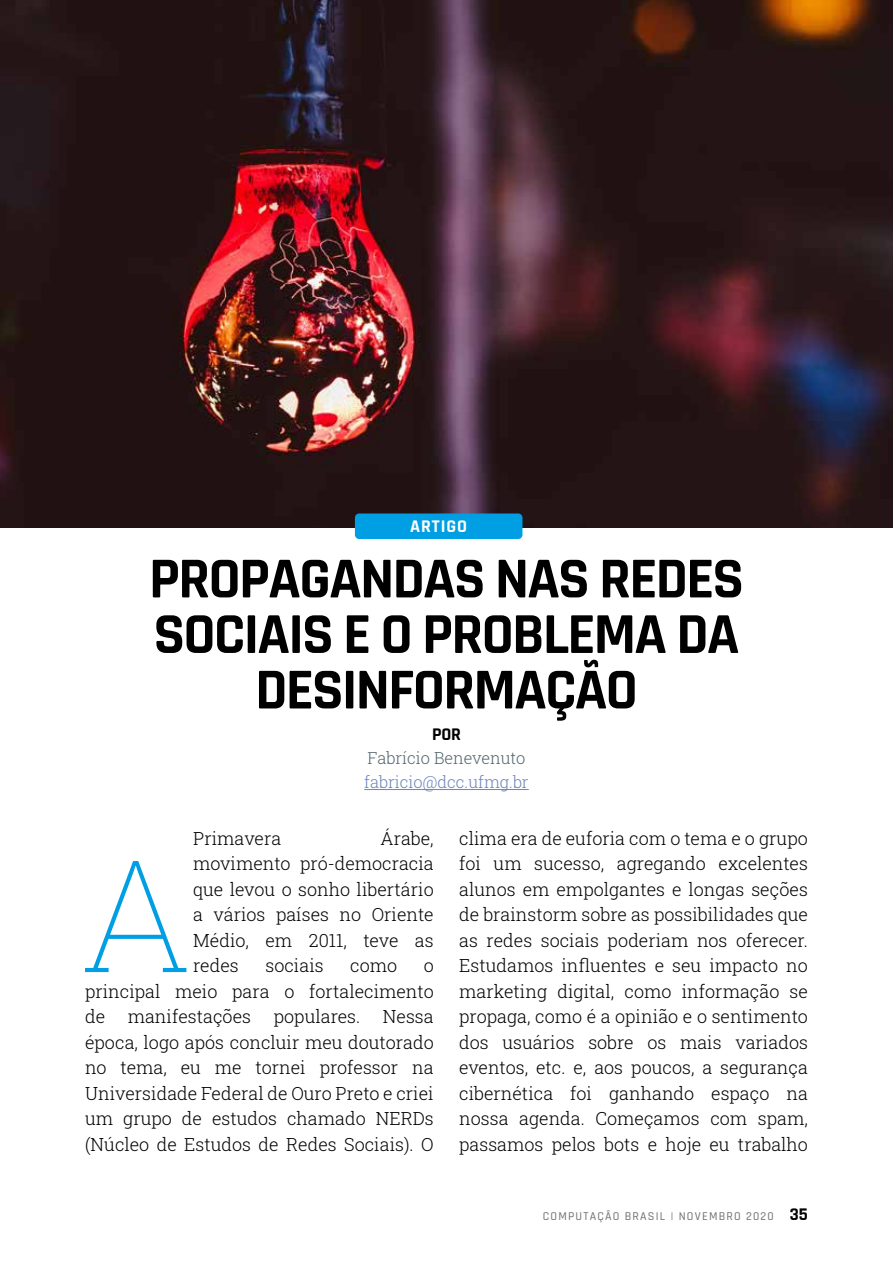
<style>
.page{position:relative;width:893px;height:1263px;background:#fff}
.page>*{position:absolute;margin:0;border:0;box-sizing:border-box;transform-origin:0 0}
.t1{font:100 156.3px "Roboto Slab";color:#009fe3}
.t2{font:700 58.5px/55.5px "Rajdhani";letter-spacing:-.03em;color:#000;text-align:center}
.t3{font:300 18px/25.5px "Roboto Slab";color:#000;text-align:justify}
.t4{font:700 18px "Rajdhani";letter-spacing:.05em;color:#fff}
.t5{font:700 18px "Rajdhani";color:#000}
.t6{font:300 16.5px "Roboto Slab";color:#6b84b9}
.t7{font:300 16.5px "Roboto Slab";color:#54656d}
.t8{font:500 12px "Rajdhani";letter-spacing:.1em;color:#706f6f}
.s1{font-weight:700;font-size:18px;color:#000}
</style>
<div class="page">
<img style="left:0;top:0;width:893px;height:527px">
<div style="left:355px;top:513px;width:167px;height:26px;background:#009fe3;border-radius:4px"></div>
<hr style="left:364px;top:789px;width:165px;height:1px;background:#6b84b9">
<img style="left:0;top:0;width:1px;height:462px">
<p class="t4" style="left:410px;top:515px;width:58px">ARTIGO</p>
<h2 class="t2" style="left:149px;top:553px;width:596px">PROPAGANDAS NAS REDES<br>SOCIAIS E O PROBLEMA DA<br>DESINFORMAÇÃO</h2>
<p class="t5" style="left:432px;top:723px;width:30px">POR</p>
<p class="t7" style="left:368px;top:747px;width:159px">Fabrício Benevenuto</p>
<p class="t6" style="left:364px;top:771px;width:166px">fabricio@dcc.ufmg.br</p>
<p class="t3" style="left:193px;top:825px;width:242px;text-indent:187px">Árabe, movimento pró-democracia que levou o sonho libertário a vários países no Oriente Médio, em 2011, teve as redes</p>
<p class="t3" style="left:193px;top:825px;width:90px">Primavera</p>
<h1 class="t1" style="left:81px;top:808px;width:114px">A</h1>
<p class="t3" style="left:265px;top:952px;width:60px">sociais</p>
<p class="t3" style="left:350px;top:952px;width:48px">como</p>
<p class="t3" style="left:85px;top:952px;width:350px;text-indent:339px">o principal meio para o fortalecimento de</p>
<p class="t3" style="left:128px;top:1003px;width:125px">manifestações</p>
<p class="t3" style="left:274px;top:1003px;width:88px">populares.</p>
<p class="t3" style="left:85px;top:1003px;width:350px;text-indent:298px">Nessa época, logo após concluir meu doutorado no tema, eu me tornei professor na Universidade Federal de Ouro Preto e criei um grupo de estudos chamado NERDs (Núcleo de Estudos de Redes Sociais). O</p>
<p class="t3" style="left:459px;top:825px;width:350px">clima era de euforia com o tema e o grupo foi um sucesso, agregando excelentes alunos em empolgantes e longas seções de brainstorm sobre as possibilidades que as redes sociais poderiam nos oferecer.<br>Estudamos influentes e seu impacto no marketing digital, como informação se propaga, como é a opinião e o sentimento dos usuários sobre os mais variados eventos, etc. e, aos poucos, a segurança cibernética foi ganhando espaço na nossa agenda. Começamos com spam, passamos pelos bots e hoje eu trabalho</p>
<p class="t8" style="left:543px;top:1209px;width:267px">COMPUTAÇÃO BRASIL | NOVEMBRO 2020 <span class="s1">35</span></p>
</div>
